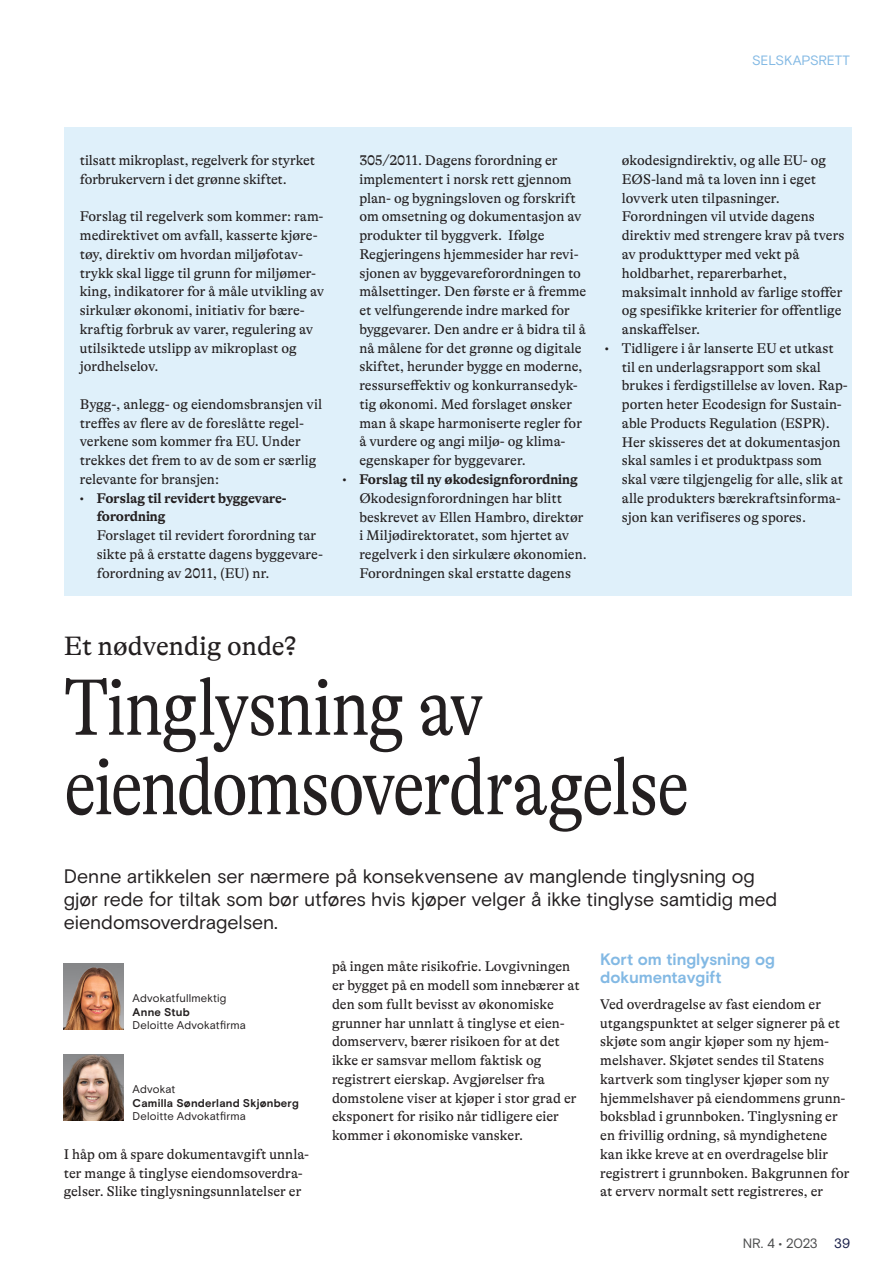
<style>
.page{position:relative;width:893px;height:1263px;background:#fff}
.page>*{position:absolute;margin:0;border:0;box-sizing:border-box;transform-origin:0 0}
.t1{font:300 condensed 81px/79.5px "GT Alpina";letter-spacing:-.03em;color:#231f20}
.t2{font:27px "GT Alpina";color:#231f20}
.t3{font:19.5px/23.4px "Basis Grotesque Pro";color:#231f20}
.t4{font:700 16.5px/18px "Basis Grotesque Pro";color:#83b9e4}
.t5{font:14.25px/18.8px "GT Alpina";color:#231f20}
.t6{font:700 14.25px/18.8px "GT Alpina";color:#231f20}
.t7{font:13.5px "Basis Grotesque Pro";letter-spacing:-.015em;color:#83b9e4}
.t8{font:13.5px "Basis Grotesque Pro";letter-spacing:-.02em;color:#4b4c4d}
.t9{font:11.25px "Basis Grotesque Pro";letter-spacing:.015em;color:#231f20}
.t10{font:700 11.25px "Basis Grotesque Pro";letter-spacing:.02em;color:#231f20}
.s1{color:#131944}
</style>
<div class="page">
<div style="left:64px;top:128px;width:788px;height:468px;background:#dff0fa"></div>
<img style="left:64px;top:1055px;width:60px;height:65px">
<img style="left:64px;top:963px;width:60px;height:66px">
<p class="t7" style="left:752px;top:52px;width:99px">SELSKAPSRETT</p>
<p class="t5" style="left:80px;top:151px;width:237px">tilsatt mikroplast, regelverk for styrket forbrukervern i det grønne skiftet.</p>
<p class="t5" style="left:80px;top:207px;width:246px">Forslag til regelverk som kommer: ram&shy;medirektivet om avfall, kasserte kjøre&shy;tøy, direktiv om hvordan miljøfotav&shy;trykk skal ligge til grunn for miljømer&shy;king, indikatorer for å måle utvikling av sirkulær økonomi, initiativ for bære&shy;kraftig forbruk av varer, regulering av utilsiktede utslipp av mikroplast og jordhelselov.</p>
<p class="t5" style="left:80px;top:395px;width:244px">Bygg-, anlegg- og eiendomsbransjen vil treffes av flere av de foreslåtte regel&shy;verkene som kommer fra EU. Under trekkes det frem to av de som er særlig relevante for bransjen:</p>
<p class="t6" style="left:97px;top:489px;width:191px;text-indent:-17px">• Forslag til revidert byggevare&shy;forordning</p>
<p class="t5" style="left:97px;top:526px;width:228px">Forslaget til revidert forordning tar sikte på å erstatte dagens byggevare&shy;forordning av 2011, (EU) nr.</p>
<p class="t5" style="left:359px;top:151px;width:229px">305/2011. Dagens forordning er implementert i norsk rett gjennom plan- og bygningsloven og forskrift om omsetning og dokumentasjon av produkter til byggverk. Ifølge Regjeringens hjemmesider har revi&shy;sjonen av byggevareforordningen to målsettinger. Den første er å fremme et velfungerende indre marked for byggevarer. Den andre er å bidra til å nå målene for det grønne og digitale skiftet, herunder bygge en moderne, ressurseffektiv og konkurransedyk&shy;tig økonomi. Med forslaget ønsker man å skape harmoniserte regler for å vurdere og angi miljø- og klima&shy;egenskaper for byggevarer.</p>
<p class="t6" style="left:342px;top:470px;width:237px">• Forslag til ny økodesignforordning</p>
<p class="t5" style="left:359px;top:489px;width:229px">Økodesignforordningen har blitt beskrevet av Ellen Hambro, direktør i Miljødirektoratet, som hjertet av regelverk i den sirkulære økonomien.<br>Forordningen skal erstatte dagens</p>
<p class="t5" style="left:622px;top:151px;width:224px">økodesigndirektiv, og alle EU- og<br>EØS-land må ta loven inn i eget lovverk uten tilpasninger.<br>Forordningen vil utvide dagens direktiv med strengere krav på tvers av produkttyper med vekt på holdbarhet, reparerbarhet, maksimalt innhold av farlige stoffer og spesifikke kriterier for offentlige anskaffelser.</p>
<p class="t5" style="left:622px;top:339px;width:228px;text-indent:-17px">• Tidligere i år lanserte EU et utkast til en underlagsrapport som skal brukes i ferdigstillelse av loven. Rap&shy;porten heter Ecodesign for Sustain&shy;able Products Regulation (ESPR).<br>Her skisseres det at dokumentasjon skal samles i et produktpass som skal være tilgjengelig for alle, slik at alle produkters bærekraftsinforma&shy;sjon kan verifiseres og spores.</p>
<h2 class="t2" style="left:64px;top:631px;width:234px">Et nødvendig onde?</h2>
<h1 class="t1" style="left:64px;top:668px;width:627px">Tinglysning av eiendomsoverdragelse</h1>
<h3 class="t3" style="left:64px;top:864px;width:715px">Denne artikkelen ser nærmere på konsekvensene av manglende tinglysning og gjør rede for tiltak som bør utføres hvis kjøper velger å ikke tinglyse samtidig med eiendomsoverdragelsen.</h3>
<p class="t9" style="left:133px;top:991px;width:95px">Advokatfullmektig</p>
<p class="t10" style="left:133px;top:1005px;width:59px">Anne Stub</p>
<p class="t9" style="left:133px;top:1018px;width:115px">Deloitte Advokatfirma</p>
<p class="t9" style="left:133px;top:1083px;width:44px">Advokat</p>
<p class="t10" style="left:133px;top:1096px;width:168px">Camilla Sønderland Skjønberg</p>
<p class="t9" style="left:133px;top:1110px;width:115px">Deloitte Advokatfirma</p>
<p class="t5" style="left:64px;top:1145px;width:247px">I håp om å spare dokumentavgift unnla&shy;ter mange å tinglyse eiendomsoverdra&shy;gelser. Slike tinglysningsunnlatelser er</p>
<p class="t5" style="left:332px;top:957px;width:249px">på ingen måte risikofrie. Lovgivningen er bygget på en modell som innebærer at den som fullt bevisst av økonomiske grunner har unnlatt å tinglyse et eien&shy;domserverv, bærer risikoen for at det ikke er samsvar mellom faktisk og registrert eierskap. Avgjørelser fra domstolene viser at kjøper i stor grad er eksponert for risiko når tidligere eier kommer i økonomiske vansker.</p>
<p class="t4" style="left:600px;top:950px;width:176px">Kort om tinglysning og dokumentavgift</p>
<p class="t5" style="left:600px;top:995px;width:251px">Ved overdragelse av fast eiendom er utgangspunktet at selger signerer på et skjøte som angir kjøper som ny hjem&shy;melshaver. Skjøtet sendes til Statens kartverk som tinglyser kjøper som ny hjemmelshaver på eiendommens grunn&shy;boksblad i grunnboken. Tinglysning er en frivillig ordning, så myndighetene kan ikke kreve at en overdragelse blir registrert i grunnboken. Bakgrunnen for at erverv normalt sett registreres, er</p>
<p class="t8" style="left:743px;top:1235px;width:109px">NR. 4 • 2023 <span class="s1">39</span></p>
</div>
